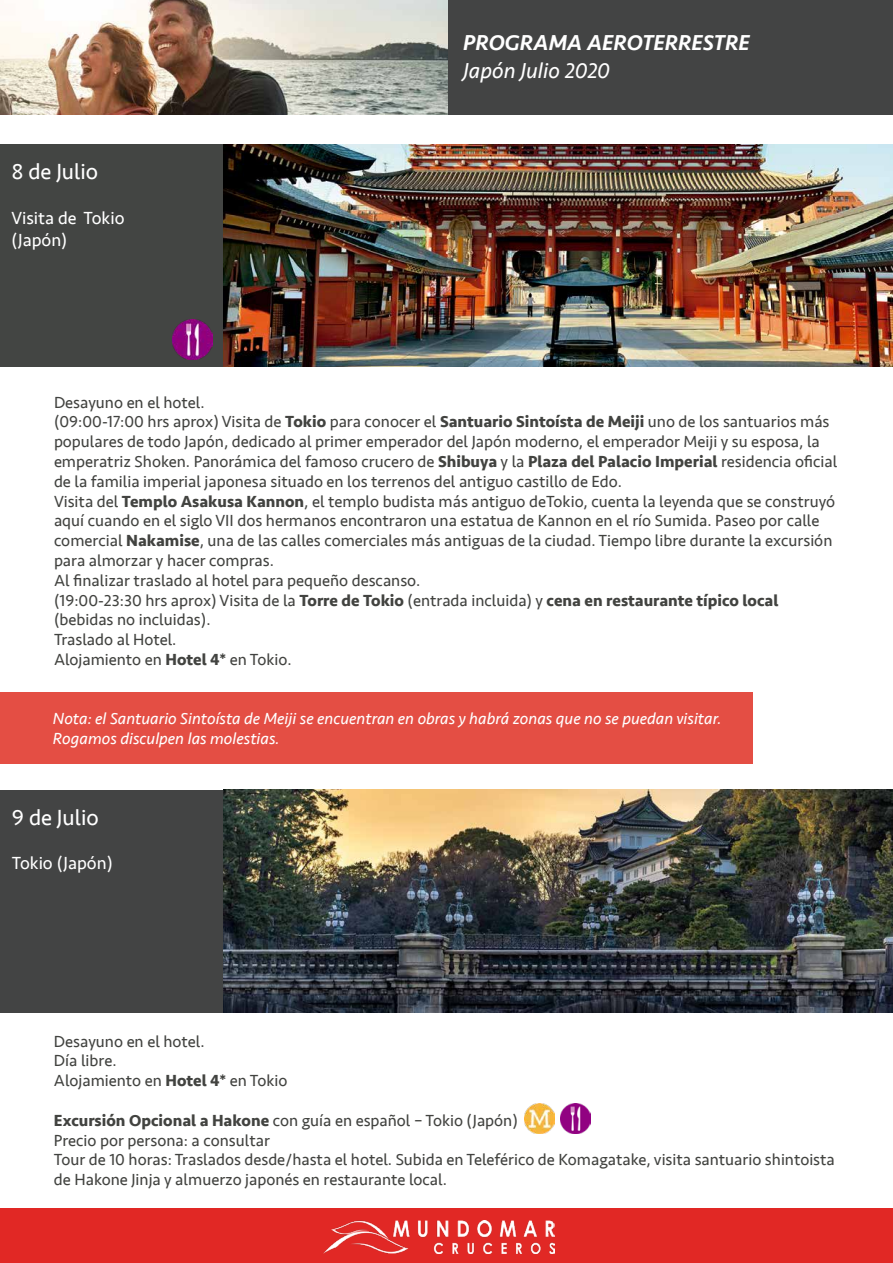
<style>
.page{position:relative;width:893px;height:1263px;background:#fff}
.page>*{position:absolute;margin:0;border:0;box-sizing:border-box;transform-origin:0 0}
.t1{font:22.5px "Seravek";color:#fff}
.t2{font:italic 500 22.2px "Seravek";color:#fff}
.t3{font:italic 22.2px "Seravek";color:#fff}
.t4{font:18px/22.5px "Seravek";color:#fff}
.t5{font:16.5px/19.8px "Seravek";color:#424340}
.t6{font:italic 16.5px/19.8px "Seravek";color:#fff}
.s1{font-weight:700}
</style>
<div class="page">
<div style="left:1px;top:692px;width:752px;height:71px;background:#e44e44"></div>
<div style="left:0;top:1209px;width:893px;height:54px;background:#e12825"></div>
<img style="left:324px;top:1220px;width:231px;height:33px">
<div style="left:1px;top:790px;width:223px;height:222px;background:#434444"></div>
<img style="left:224px;top:790px;width:669px;height:222px">
<div style="left:447px;top:0;width:446px;height:114px;background:#434444"></div>
<img style="left:0;top:0;width:448px;height:114px">
<div style="left:0;top:144px;width:223px;height:223px;background:#434543"></div>
<img style="left:223px;top:144px;width:670px;height:223px">
<img style="left:173px;top:319px;width:40px;height:40px">
<img style="left:525px;top:1103px;width:30px;height:30px">
<img style="left:560px;top:1103px;width:30px;height:30px">
<h1 class="t1" style="left:11px;top:154px;width:88px">8 de Julio</h1>
<p class="t4" style="left:11px;top:207px;width:115px">Visita de Tokio (Japón)</p>
<h2 class="t2" style="left:463px;top:29px;width:288px">PROGRAMA AEROTERRESTRE</h2>
<h2 class="t3" style="left:463px;top:53px;width:148px">Japón Julio 2020</h2>
<p class="t5" style="left:54px;top:392px;width:785px">Desayuno en el hotel.<br>(09:00-17:00 hrs aprox) Visita de <span class="s1">Tokio</span> para conocer el <span class="s1">Santuario Sintoísta de Meiji</span> uno de los santuarios más populares de todo Japón, dedicado al primer emperador del Japón moderno, el emperador Meiji y su esposa, la emperatriz Shoken. Panorámica del famoso crucero de <span class="s1">Shibuya</span> y la <span class="s1">Plaza del Palacio Imperial</span> residencia oficial de la familia imperial japonesa situado en los terrenos del antiguo castillo de Edo.<br>Visita del <span class="s1">Templo Asakusa Kannon</span>, el templo budista más antiguo deTokio, cuenta la leyenda que se construyó aquí cuando en el siglo VII dos hermanos encontraron una estatua de Kannon en el río Sumida. Paseo por calle comercial <span class="s1">Nakamise</span>, una de las calles comerciales más antiguas de la ciudad. Tiempo libre durante la excursión para almorzar y hacer compras.<br>Al finalizar traslado al hotel para pequeño descanso.<br>(19:00-23:30 hrs aprox) Visita de la <span class="s1">Torre de Tokio</span> (entrada incluida) y <span class="s1">cena en restaurante típico local </span>(bebidas no incluidas).<br>Traslado al Hotel.<br>Alojamiento en <span class="s1">Hotel 4*</span> en Tokio.</p>
<p class="t6" style="left:53px;top:708px;width:670px">Nota: el Santuario Sintoísta de Meiji se encuentran en obras y habrá zonas que no se puedan visitar.<br>Rogamos disculpen las molestias.</p>
<h1 class="t1" style="left:12px;top:800px;width:88px">9 de Julio</h1>
<p class="t4" style="left:12px;top:852px;width:102px">Tokio (Japón)</p>
<p class="t5" style="left:54px;top:1031px;width:235px">Desayuno en el hotel.<br>Día libre.<br>Alojamiento en <span class="s1">Hotel 4*</span> en Tokio</p>
<p class="t5" style="left:54px;top:1110px;width:782px"><span class="s1">Excursión Opcional a Hakone</span> con guía en español – Tokio (Japón)<br>Precio por persona: a consultar<br>Tour de 10 horas: Traslados desde/hasta el hotel. Subida en Teleférico de Komagatake, visita santuario shintoista de Hakone Jinja y almuerzo japonés en restaurante local.</p>
</div>
